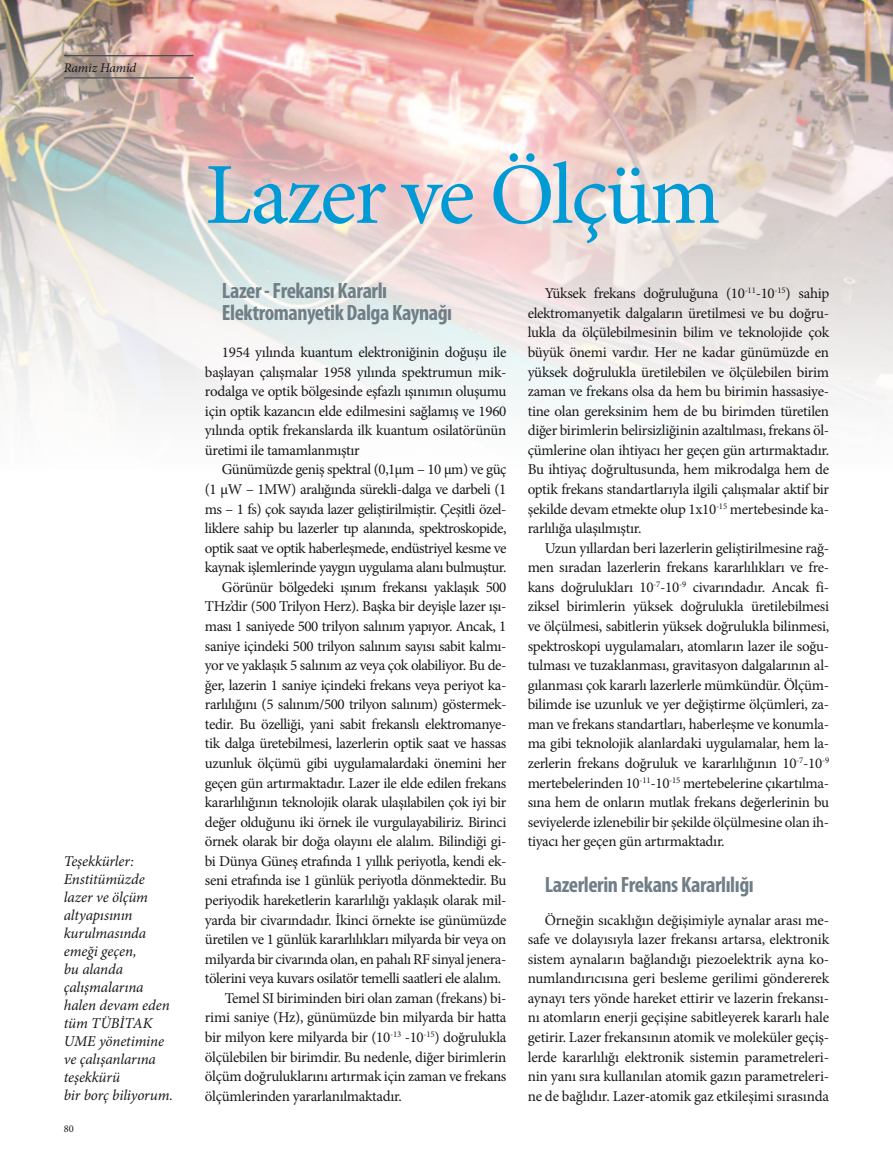
<style>
.page{position:relative;width:893px;height:1170px;background:#fff}
.page>*{position:absolute;margin:0;border:0;box-sizing:border-box;transform-origin:0 0}
.t1{font:87px "Minion Pro";letter-spacing:-.03em;color:#009bd5}
.t2{font:700 condensed 22.2px/22.2px "Myriad Pro";letter-spacing:-.02em;color:#707f87}
.t3{font:15px/19.5px "Minion Pro";letter-spacing:-.03em;color:#1a171c;text-align:justify}
.t4{font:italic 15px/18px "Minion Pro";letter-spacing:-.01em;color:#1a171c}
.t5{font:italic 13.2px "Minion Pro";letter-spacing:-.015em;color:#1a171c}
.t6{font:10.35px "Minion Pro";color:#1a171c}
</style>
<div class="page">
<img style="left:0;top:0;width:893px;height:405px">
<svg style="left:187px;top:133px;width:552px;height:133px;background:#ecd5d2"></svg>
<hr style="left:64px;top:56px;width:129px;height:1px;background:#070c12">
<hr style="left:64px;top:78px;width:129px;height:1px;background:#070c12">
<p class="t5" style="left:64px;top:58px;width:74px">Ramiz Hamid</p>
<p class="t4" style="left:64px;top:852px;width:111px">Teşekkürler:<br>Enstitümüzde lazer ve ölçüm altyapısının kurulmasında emeği geçen,<br>bu alanda çalışmalarına halen devam eden tüm TÜBİTAK<br>UME yönetimine ve çalışanlarına teşekkürü<br>bir borç biliyorum.</p>
<p class="t6" style="left:64px;top:1121px;width:11px">80</p>
<h1 class="t1" style="left:205px;top:137px;width:517px">Lazer ve Ölçüm</h1>
<h2 class="t2" style="left:222px;top:279px;width:232px">Lazer - Frekansı Kararlı<br>Elektromanyetik Dalga Kaynağı</h2>
<p class="t3" style="left:205px;top:342px;width:303px;text-indent:17px">1954 yılında kuantum elektroniğinin doğuşu ile başlayan çalışmalar 1958 yılında spektrumun mik&shy;rodalga ve optik bölgesinde eşfazlı ışınımın oluşumu için optik kazancın elde edilmesini sağlamış ve 1960 yılında optik frekanslarda ilk kuantum osilatörünün üretimi ile tamamlanmıştır</p>
<p class="t3" style="left:222px;top:460px;width:286px">Günümüzde geniş spektral (0,1μm – 10 μm) ve güç</p>
<p class="t3" style="left:205px;top:479px;width:303px">(1 μW – 1MW) aralığında sürekli-dalga ve darbeli (1</p>
<p class="t3" style="left:205px;top:499px;width:303px">ms – 1 fs) çok sayıda lazer geliştirilmiştir. Çeşitli özel-</p>
<p class="t3" style="left:205px;top:518px;width:303px">liklere sahip bu lazerler tıp alanında, spektroskopide,</p>
<p class="t3" style="left:205px;top:538px;width:303px">optik saat ve optik haberleşmede, endüstriyel kesme ve</p>
<p class="t3" style="left:205px;top:557px;width:303px">kaynak işlemlerinde yaygın uygulama alanı bulmuştur.</p>
<p class="t3" style="left:222px;top:577px;width:286px">Görünür bölgedeki ışınım frekansı yaklaşık 500</p>
<p class="t3" style="left:205px;top:597px;width:303px">THz’dir (500 Trilyon Herz). Başka bir deyişle lazer ışı-</p>
<p class="t3" style="left:205px;top:616px;width:303px">ması 1 saniyede 500 trilyon salınım yapıyor. Ancak, 1</p>
<p class="t3" style="left:205px;top:636px;width:303px">saniye içindeki 500 trilyon salınım sayısı sabit kalmı-</p>
<p class="t3" style="left:205px;top:655px;width:303px">yor ve yaklaşık 5 salınım az veya çok olabiliyor. Bu de-</p>
<p class="t3" style="left:205px;top:675px;width:303px">ğer, lazerin 1 saniye içindeki frekans veya periyot ka-</p>
<p class="t3" style="left:205px;top:694px;width:303px">rarlılığını (5 salınım/500 trilyon salınım) göstermek-</p>
<p class="t3" style="left:205px;top:714px;width:303px">tedir. Bu özelliği, yani sabit frekanslı elektromanye-</p>
<p class="t3" style="left:205px;top:733px;width:303px">tik dalga üretebilmesi, lazerlerin optik saat ve hassas</p>
<p class="t3" style="left:205px;top:753px;width:303px">uzunluk ölçümü gibi uygulamalardaki önemini her</p>
<p class="t3" style="left:205px;top:773px;width:303px">geçen gün artırmaktadır. Lazer ile elde edilen frekans</p>
<p class="t3" style="left:205px;top:792px;width:303px">kararlılığının teknolojik olarak ulaşılabilen çok iyi bir</p>
<p class="t3" style="left:205px;top:812px;width:303px">değer olduğunu iki örnek ile vurgulayabiliriz. Birinci</p>
<p class="t3" style="left:205px;top:831px;width:303px">örnek olarak bir doğa olayını ele alalım. Bilindiği gi-</p>
<p class="t3" style="left:205px;top:851px;width:303px">bi Dünya Güneş etrafında 1 yıllık periyotla, kendi ek-</p>
<p class="t3" style="left:205px;top:870px;width:303px">seni etrafında ise 1 günlük periyotla dönmektedir. Bu</p>
<p class="t3" style="left:205px;top:890px;width:303px">periyodik hareketlerin kararlılığı yaklaşık olarak mil-</p>
<p class="t3" style="left:205px;top:910px;width:303px">yarda bir civarındadır. İkinci örnekte ise günümüzde</p>
<p class="t3" style="left:205px;top:929px;width:303px">üretilen ve 1 günlük kararlılıkları milyarda bir veya on</p>
<p class="t3" style="left:205px;top:949px;width:303px">milyarda bir civarında olan, en pahalı RF sinyal jenera-</p>
<p class="t3" style="left:205px;top:968px;width:298px">tölerini veya kuvars osilatör temelli saatleri ele alalım.</p>
<p class="t3" style="left:225px;top:988px;width:283px">Temel SI biriminden biri olan zaman (frekans) bi-</p>
<p class="t3" style="left:205px;top:1007px;width:303px">rimi saniye (Hz), günümüzde bin milyarda bir hatta</p>
<p class="t3" style="left:205px;top:1027px;width:303px">bir milyon kere milyarda bir (10<sup>-13</sup> -10<sup>-15</sup>) doğrulukla</p>
<p class="t3" style="left:205px;top:1046px;width:303px">ölçülebilen bir birimdir. Bu nedenle, diğer birimlerin</p>
<p class="t3" style="left:205px;top:1066px;width:303px">ölçüm doğruluklarını artırmak için zaman ve frekans</p>
<p class="t3" style="left:205px;top:1086px;width:198px">ölçümlerinden yararlanılmaktadır.</p>
<p class="t3" style="left:528px;top:284px;width:303px;text-indent:17px">Yüksek frekans doğruluğuna (10<sup>-11</sup>-10<sup>-15</sup>) sahip elektromanyetik dalgaların üretilmesi ve bu doğru&shy;lukla da ölçülebilmesinin bilim ve teknolojide çok büyük önemi vardır. Her ne kadar günümüzde en yüksek doğrulukla üretilebilen ve ölçülebilen birim zaman ve frekans olsa da hem bu birimin hassasiye&shy;tine olan gereksinim hem de bu birimden türetilen diğer birimlerin belirsizliğinin azaltılması, frekans öl&shy;çümlerine olan ihtiyacı her geçen gün artırmaktadır.<br>Bu ihtiyaç doğrultusunda, hem mikrodalga hem de optik frekans standartlarıyla ilgili çalışmalar aktif bir şekilde devam etmekte olup 1x10<sup>-15</sup> mertebesinde ka&shy;rarlılığa ulaşılmıştır.</p>
<p class="t3" style="left:528px;top:538px;width:303px;text-indent:17px">Uzun yıllardan beri lazerlerin geliştirilmesine rağ&shy;men sıradan lazerlerin frekans kararlılıkları ve fre&shy;kans doğrulukları 10<sup>-7</sup>-10<sup>-9</sup> civarındadır. Ancak fi&shy;ziksel birimlerin yüksek doğrulukla üretilebilmesi ve ölçülmesi, sabitlerin yüksek doğrulukla bilinmesi, spektroskopi uygulamaları, atomların lazer ile soğu&shy;tulması ve tuzaklanması, gravitasyon dalgalarının al&shy;gılanması çok kararlı lazerlerle mümkündür. Ölçüm&shy;bilimde ise uzunluk ve yer değiştirme ölçümleri, za&shy;man ve frekans standartları, haberleşme ve konumla&shy;ma gibi teknolojik alanlardaki uygulamalar, hem la&shy;zerlerin frekans doğruluk ve kararlılığının 10<sup>-7</sup>-10<sup>-9 </sup>mertebelerinden 10<sup>-11</sup>-10<sup>-15</sup> mertebelerine çıkartılma&shy;sına hem de onların mutlak frekans değerlerinin bu seviyelerde izlenebilir bir şekilde ölçülmesine olan ih&shy;tiyacı her geçen gün artırmaktadır.</p>
<h2 class="t2" style="left:545px;top:873px;width:211px">Lazerlerin Frekans Kararlılığı</h2>
<p class="t3" style="left:528px;top:909px;width:303px;text-indent:17px">Örneğin sıcaklığın değişimiyle aynalar arası me&shy;safe ve dolayısıyla lazer frekansı artarsa, elektronik sistem aynaların bağlandığı piezoelektrik ayna ko&shy;numlandırıcısına geri besleme gerilimi göndererek aynayı ters yönde hareket ettirir ve lazerin frekansı&shy;nı atomların enerji geçişine sabitleyerek kararlı hale getirir. Lazer frekansının atomik ve moleküler geçiş&shy;lerde kararlılığı elektronik sistemin parametreleri&shy;nin yanı sıra kullanılan atomik gazın parametreleri&shy;ne de bağlıdır. Lazer-atomik gaz etkileşimi sırasında</p>
</div>
